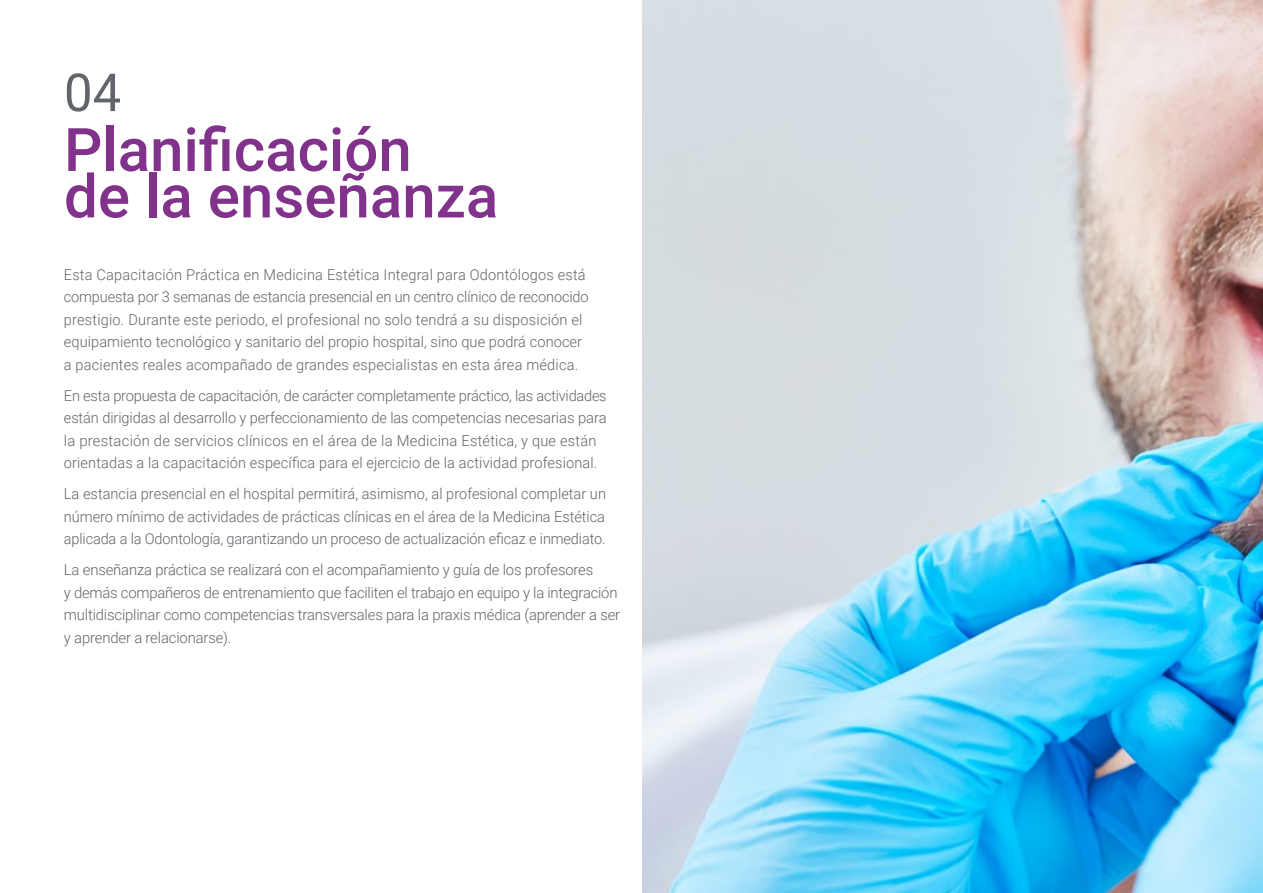
<style>
.page{position:relative;width:1263px;height:893px;background:#fff}
.page>*{position:absolute;margin:0;border:0;box-sizing:border-box;transform-origin:0 0}
.t1{font:500 60px/46.5px "Roboto";color:#81328a}
.t2{font:52.5px "Roboto";color:#61646a}
.t3{font:300 15px/22.5px "Roboto";letter-spacing:-.005em;color:#61646a}
.t4{font:300 15px/22.5px "Roboto";letter-spacing:.015em;color:#61646a}
</style>
<div class="page">
<img style="left:642px;top:0;width:621px;height:893px">
<h2 class="t2" style="left:64px;top:56px;width:59px">04</h2>
<h1 class="t1" style="left:64px;top:124px;width:436px">Planificación<br>de la enseñanza</h1>
<p class="t4" style="left:64px;top:262px;width:526px">Esta Capacitación Práctica en Medicina Estética Integral para Odontólogos está compuesta por 3 semanas de estancia presencial en un centro clínico de reconocido prestigio. Durante este periodo, el profesional no solo tendrá a su disposición el equipamiento tecnológico y sanitario del propio hospital, sino que podrá conocer a pacientes reales acompañado de grandes especialistas en esta área médica.</p>
<p class="t3" style="left:64px;top:383px;width:544px">En esta propuesta de capacitación, de carácter completamente práctico, las actividades están dirigidas al desarrollo y perfeccionamiento de las competencias necesarias para la prestación de servicios clínicos en el área de la Medicina Estética, y que están orientadas a la capacitación específica para el ejercicio de la actividad profesional.</p>
<p class="t3" style="left:64px;top:482px;width:544px;text-align:justify">La estancia presencial en el hospital permitirá, asimismo, al profesional completar un número mínimo de actividades de prácticas clínicas en el área de la Medicina Estética aplicada a la Odontología, garantizando un proceso de actualización eficaz e inmediato.</p>
<p class="t3" style="left:64px;top:558px;width:558px">La enseñanza práctica se realizará con el acompañamiento y guía de los profesores<br>y demás compañeros de entrenamiento que faciliten el trabajo en equipo y la integración multidisciplinar como competencias transversales para la praxis médica (aprender a ser y aprender a relacionarse).</p>
</div>
